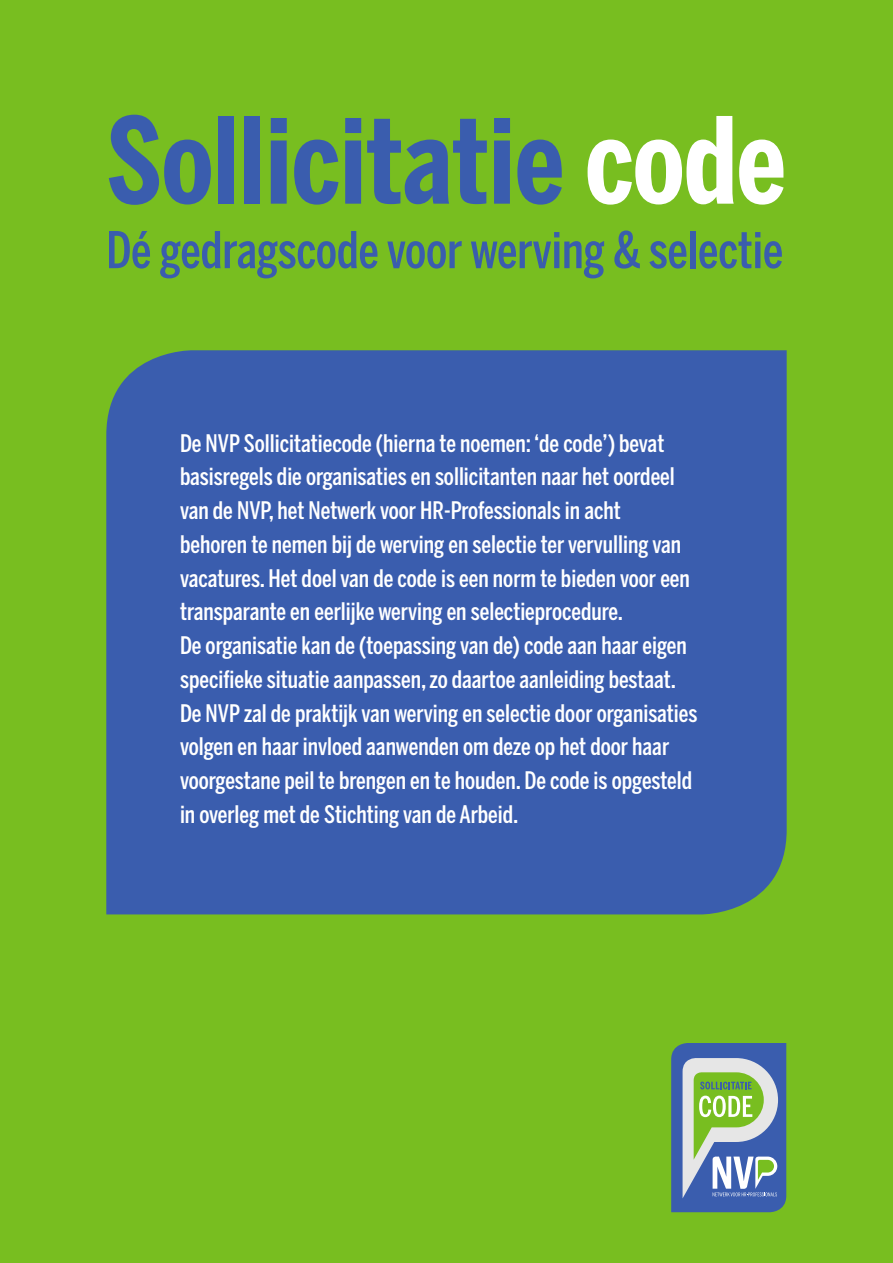
<style>
.page{position:relative;width:893px;height:1263px;background:#78be20}
.page>*{position:absolute;margin:0;border:0;box-sizing:border-box;transform-origin:0 0}
.t1{font:700 118.5px "Benton Sans Compressed";color:#3a5dae}
.t2{font:500 50.25px "Benton Sans Compressed";color:#3a5dae}
.t3{font:500 24px/33.8px "Benton Sans Compressed";color:#fff}
.s1{color:#fff}
</style>
<div class="page">
<svg style="left:671px;top:1043px;width:115px;height:169px"></svg>
<div style="left:106px;top:350px;width:681px;height:564px;background:#3a5dae"></div>
<h1 class="t1" style="left:106px;top:87px;width:681px">Sollicitatie <span class="s1">code</span></h1>
<h2 class="t2" style="left:106px;top:219px;width:678px">Dé gedragscode voor werving &amp; selectie</h2>
<p class="t3" style="left:180px;top:426px;width:519px">De NVP Sollicitatiecode (hierna te noemen: ‘de code’) bevat basisregels die organisaties en sollicitanten naar het oordeel van de NVP, het Netwerk voor HR-Professionals in acht<br>behoren te nemen bij de werving en selectie ter vervulling van vacatures. Het doel van de code is een norm te bieden voor een transparante en eerlijke werving en selectieprocedure.<br>De organisatie kan de (toepassing van de) code aan haar eigen specifieke situatie aanpassen, zo daartoe aanleiding bestaat.<br>De NVP zal de praktijk van werving en selectie door organisaties volgen en haar invloed aanwenden om deze op het door haar voorgestane peil te brengen en te houden. De code is opgesteld in overleg met de Stichting van de Arbeid.</p>
</div>
